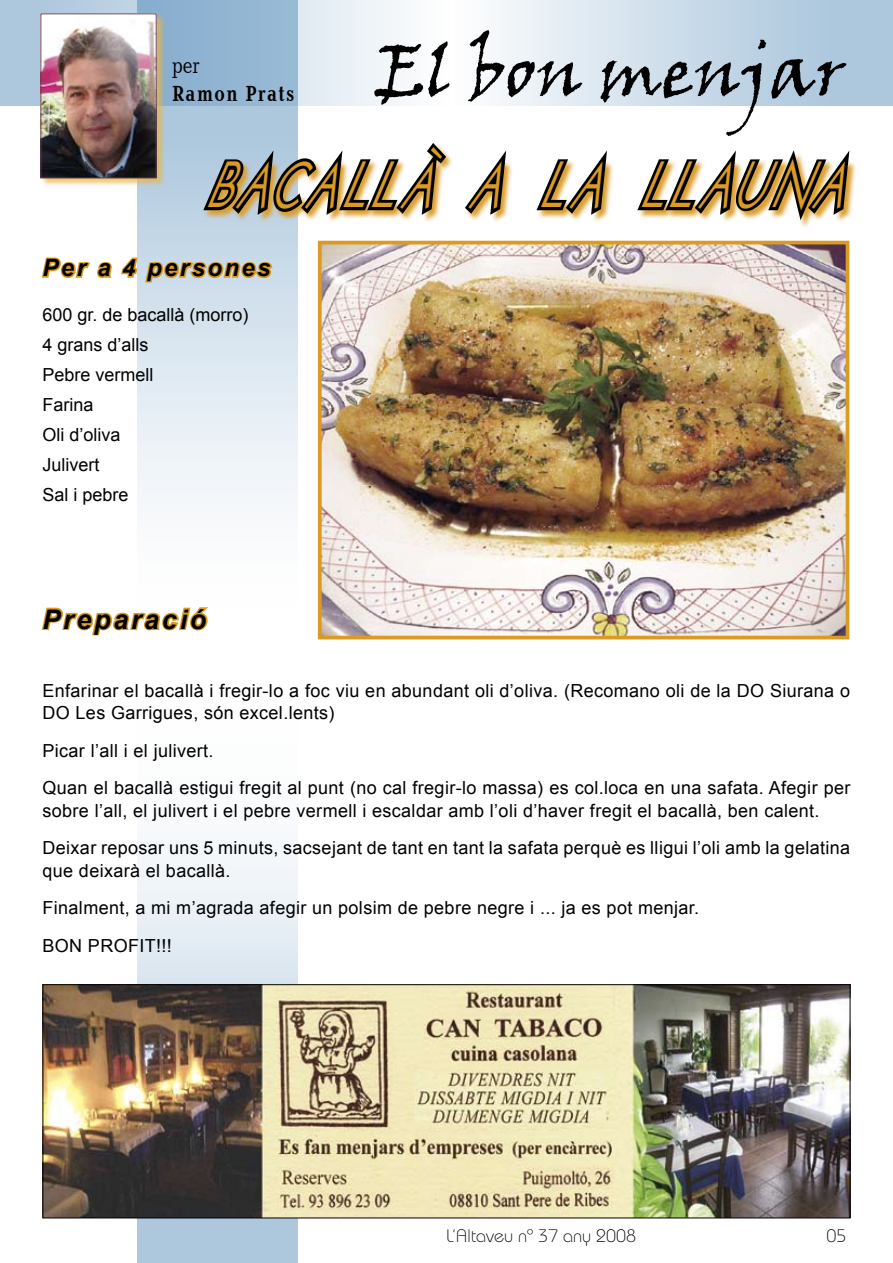
<style>
.page{position:relative;width:893px;height:1263px;background:#fff}
.page>*{position:absolute;margin:0;border:0;box-sizing:border-box;transform-origin:0 0}
.t1{font:72px "Viner Hand ITC";color:#000}
.t2{font:italic 54px "Opticon One 1";color:#da9a23;scale:.67 1}
.t3{font:italic 700 27px "Arial";letter-spacing:.1em;color:#000}
.t4{font:italic 700 24px "Arial";letter-spacing:.1em;color:#000}
.t5{font:700 22.5px "Candida BT";letter-spacing:.08em;color:#000;scale:.8 1}
.t6{font:22.5px "Candida BT";color:#000;scale:.8 1}
.t7{font:18px/37.5px "Arial";letter-spacing:.02em;color:#000}
.t8{font:18px/30px "Arial";color:#000}
.t9{font:300 18px "Bauhaus";color:#000}
</style>
<div class="page">
<svg style="left:0;top:0;width:893px;height:106px"></svg>
<svg style="left:138px;top:0;width:160px;height:1263px"></svg>
<div style="left:39px;top:12px;width:127px;height:176px;background:#e5b745;opacity:.75"></div>
<img style="left:43px;top:15px;width:112px;height:161px">
<div style="left:41px;top:13px;width:116px;height:165px;border:1px solid #6d3c4b"></div>
<svg style="left:41px;top:257px;width:71px;height:22px"></svg>
<svg style="left:121px;top:254px;width:153px;height:31px;background:#d3c5a3"></svg>
<svg style="left:41px;top:605px;width:171px;height:32px"></svg>
<svg style="left:203px;top:157px;width:653px;height:73px"></svg>
<svg style="left:199px;top:138px;width:251px;height:82px"></svg>
<svg style="left:460px;top:150px;width:50px;height:70px"></svg>
<svg style="left:532px;top:150px;width:79px;height:70px"></svg>
<svg style="left:633px;top:150px;width:220px;height:80px"></svg>
<img style="left:45px;top:986px;width:803px;height:230px">
<div style="left:43px;top:984px;width:807px;height:234px;border:1px solid #000"></div>
<img style="left:323px;top:246px;width:521px;height:388px">
<div style="left:318px;top:241px;width:531px;height:398px;border:4px solid #da9a23"></div>
<p class="t6" style="left:172px;top:51px;width:36px">per</p>
<p class="t5" style="left:172px;top:80px;width:154px">Ramon Prats</p>
<h1 class="t1" style="left:377px;top:27px;width:469px">El bon menjar</h1>
<h2 class="t2" style="left:206px;top:157px;width:1014px">BACALLÀ A LA LLAUNA</h2>
<h3 class="t4" style="left:43px;top:252px;width:230px">Per a 4 persones</h3>
<p class="t8" style="left:43px;top:300px;width:208px">600 gr. de bacallà (morro)<br>4 grans d’alls<br>Pebre vermell<br>Farina<br>Oli d’oliva<br>Julivert<br>Sal i pebre</p>
<h3 class="t3" style="left:43px;top:601px;width:165px">Preparació</h3>
<p class="t7" style="left:43px;top:679px;width:809px;line-height:22.5px">Enfarinar el bacallà i fregir-lo a foc viu en abundant oli d’oliva. (Recomano oli de la DO Siurana o<br>DO Les Garrigues, són excel.lents)</p>
<p class="t7" style="left:43px;top:732px;width:809px">Picar l’all i el julivert.<br>Quan el bacallà estigui fregit al punt (no cal fregir-lo massa) es col.loca en una safata. Afegir per</p>
<p class="t7" style="left:43px;top:792px;width:809px">sobre l’all, el julivert i el pebre vermell i escaldar amb l’oli d’haver fregit el bacallà, ben calent.<br>Deixar reposar uns 5 minuts, sacsejant de tant en tant la safata perquè es lligui l’oli amb la gelatina</p>
<p class="t7" style="left:43px;top:852px;width:658px">que deixarà el bacallà.<br>Finalment, a mi m’agrada afegir un polsim de pebre negre i ... ja es pot menjar.<br>BON PROFIT!!!</p>
<p class="t9" style="left:446px;top:1225px;width:191px">L’Altaveu nº 37 any 2008</p>
<p class="t9" style="left:826px;top:1225px;width:22px">05</p>
</div>
